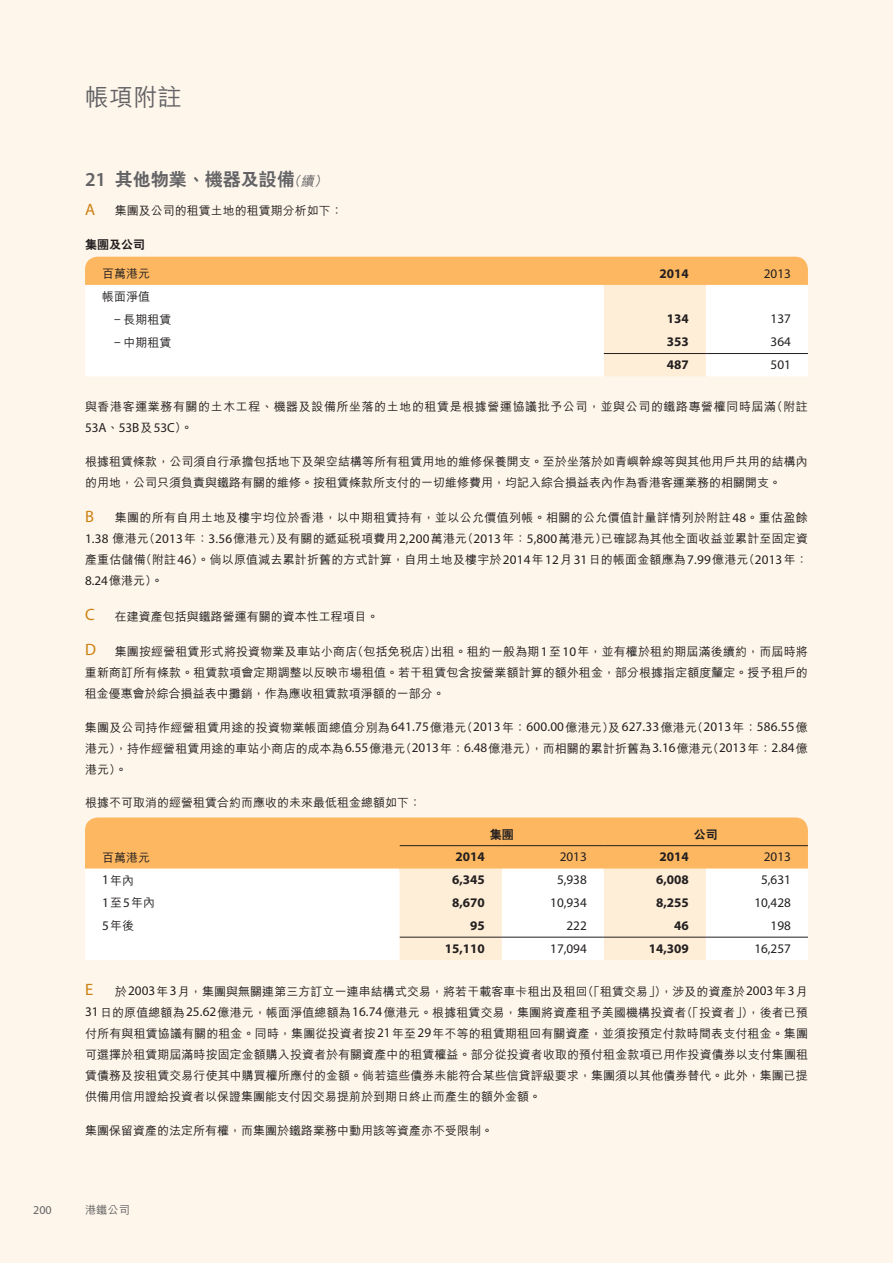
<style>
.page{position:relative;width:893px;height:1263px;background:#fef6ea}
.page>*{position:absolute;margin:0;border:0;box-sizing:border-box;transform-origin:0 0}
.t1{font:500 24px "M Hei HK";color:#636366}
.t2{font:800 18px "C Hei 2 HK";color:#636366}
.t3{font:16.5px "Myriad Pro";color:#cc8113}
.t4{font:13.2px "Myriad Pro";color:#231f20}
.t5{font:700 13.2px "Myriad Pro";color:#231f20}
.t6{font:500 12px/21px "M Hei HK";color:#231f20;text-align:justify}
.t7{font:500 12px "M Hei HK";letter-spacing:.05em;color:#231f20}
.t8{font:800 12px "C Hei 2 HK";color:#231f20}
.t9{font:12px "Myriad Pro";color:#636366}
.t10{font:500 11.25px "M Hei HK";color:#636366}
.s1{font-family:"Myriad Pro";font-weight:600;font-size:19.8px}
.s2{font-family:"M Hei HK";font-weight:500;font-style:italic;font-size:13.5px}
.s3{font-family:"Myriad Pro";font-weight:400;font-size:16.5px;color:#cc8113}
.s4{font-family:"Myriad Pro";font-weight:400;font-size:13.2px}
.s5{font-family:"M Hei HK";font-weight:500;font-size:12px}
</style>
<div class="page">
<svg style="left:85px;top:257px;width:723px;height:119px;background:#feecd5"></svg>
<hr style="left:604px;top:353px;width:102px;height:1px;background:#231f20">
<hr style="left:706px;top:353px;width:102px;height:1px;background:#231f20">
<svg style="left:85px;top:817px;width:723px;height:143px;background:#fde1bf"></svg>
<hr style="left:400px;top:845px;width:102px;height:1px;background:#231f20">
<hr style="left:502px;top:845px;width:102px;height:1px;background:#231f20">
<hr style="left:604px;top:845px;width:102px;height:1px;background:#231f20">
<hr style="left:706px;top:845px;width:102px;height:1px;background:#231f20">
<hr style="left:502px;top:937px;width:102px;height:1px;background:#231f20">
<hr style="left:400px;top:937px;width:102px;height:1px;background:#231f20">
<hr style="left:604px;top:937px;width:102px;height:1px;background:#231f20">
<hr style="left:706px;top:937px;width:102px;height:1px;background:#231f20">
<h1 class="t1" style="left:85px;top:80px;width:98px">帳項附註</h1>
<h2 class="t2" style="left:85px;top:167px;width:247px"><span class="s1">21</span> 其他物業、機器及設備<span class="s2">（續）</span></h2>
<p class="t6" style="left:85px;top:199px;width:259px"><span class="s3">A</span> 集團及公司的租賃土地的租賃期分析如下：</p>
<p class="t8" style="left:85px;top:236px;width:62px">集團及公司</p>
<p class="t6" style="left:102px;top:262px;width:49px">百萬港元</p>
<p class="t5" style="left:660px;top:266px;width:31px">2014</p>
<p class="t4" style="left:764px;top:266px;width:29px">2013</p>
<p class="t6" style="left:102px;top:285px;width:49px">帳面淨值</p>
<p class="t6" style="left:114px;top:308px;width:59px"><span class="s4">–</span> 長期租賃</p>
<p class="t5" style="left:667px;top:312px;width:23px">134</p>
<p class="t4" style="left:771px;top:312px;width:22px">137</p>
<p class="t6" style="left:114px;top:331px;width:59px"><span class="s4">–</span> 中期租賃</p>
<p class="t5" style="left:667px;top:334px;width:23px">353</p>
<p class="t4" style="left:771px;top:335px;width:22px">364</p>
<p class="t5" style="left:667px;top:357px;width:23px">487</p>
<p class="t4" style="left:771px;top:358px;width:22px">501</p>
<p class="t7" style="left:85px;top:398px;width:724px">與香港客運業務有關的土木工程、機器及設備所坐落的土地的租賃是根據營運協議批予公司，並與公司的鐵路專營權同時屆滿（附註</p>
<p class="t4" style="left:85px;top:420px;width:109px">53A<span class="s5">、</span>53B<span class="s5">及</span>53C<span class="s5">）。</span></p>
<p class="t6" style="left:85px;top:450px;width:724px">根據租賃條款，公司須自行承擔包括地下及架空結構等所有租賃用地的維修保養開支。至於坐落於如青嶼幹線等與其他用戶共用的結構內的用地，公司只須負責與鐵路有關的維修。按租賃條款所支付的一切維修費用，均記入綜合損益表內作為香港客運業務的相關開支。</p>
<h3 class="t3" style="left:85px;top:507px;width:10px">B</h3>
<p class="t6" style="left:85px;top:507px;width:724px;text-indent:30px">集團的所有自用土地及樓宇均位於香港，以中期租賃持有，並以公允價值列帳。相關的公允價值計量詳情列於附註<span class="s4">48</span>。重估盈餘<span class="s4">1.38</span> 億港元（<span class="s4">2013</span>年：<span class="s4">3.56</span>億港元）及有關的遞延稅項費用<span class="s4">2,200</span>萬港元（<span class="s4">2013</span>年：<span class="s4">5,800</span>萬港元）已確認為其他全面收益並累計至固定資產重估儲備（附註<span class="s4">46</span>）。倘以原值減去累計折舊的方式計算，自用土地及樓宇於<span class="s4">2014</span>年<span class="s4">12</span>月<span class="s4">31</span>日的帳面金額應為<span class="s4">7.99</span>億港元（<span class="s4">2013</span>年：<span class="s4">8.24</span>億港元）。</p>
<p class="t6" style="left:85px;top:605px;width:295px"><span class="s3">C</span> 在建資產包括與鐵路營運有關的資本性工程項目。</p>
<p class="t6" style="left:85px;top:640px;width:724px"><span class="s3">D</span> 集團按經營租賃形式將投資物業及車站小商店（包括免稅店）出租。租約一般為期<span class="s4">1</span>至<span class="s4">10</span>年，並有權於租約期屆滿後續約，而屆時將重新商訂所有條款。租賃款項會定期調整以反映市場租值。若干租賃包含按營業額計算的額外租金，部分根據指定額度釐定。授予租戶的租金優惠會於綜合損益表中攤銷，作為應收租賃款項淨額的一部分。</p>
<p class="t6" style="left:85px;top:716px;width:724px">集團及公司持作經營租賃用途的投資物業帳面總值分別為<span class="s4">641.75</span>億港元（<span class="s4">2013</span>年：<span class="s4">600.00</span>億港元）及<span class="s4">627.33</span>億港元（<span class="s4">2013</span>年：<span class="s4">586.55</span>億港元），持作經營租賃用途的車站小商店的成本為<span class="s4">6.55</span>億港元（<span class="s4">2013</span>年：<span class="s4">6.48</span>億港元），而相關的累計折舊為<span class="s4">3.16</span>億港元（<span class="s4">2013</span>年：<span class="s4">2.84</span>億港元）。</p>
<p class="t6" style="left:85px;top:792px;width:337px">根據不可取消的經營租賃合約而應收的未來最低租金總額如下：</p>
<p class="t8" style="left:490px;top:826px;width:25px">集團</p>
<p class="t8" style="left:694px;top:826px;width:25px">公司</p>
<p class="t6" style="left:102px;top:846px;width:49px">百萬港元</p>
<p class="t5" style="left:455px;top:849px;width:31px">2014</p>
<p class="t4" style="left:560px;top:850px;width:29px">2013</p>
<p class="t5" style="left:660px;top:849px;width:31px">2014</p>
<p class="t4" style="left:764px;top:850px;width:29px">2013</p>
<p class="t6" style="left:102px;top:869px;width:33px"><span class="s4">1</span>年內</p>
<p class="t5" style="left:452px;top:872px;width:34px">6,345</p>
<p class="t4" style="left:557px;top:872px;width:31px">5,938</p>
<p class="t5" style="left:656px;top:872px;width:34px">6,008</p>
<p class="t4" style="left:761px;top:872px;width:31px">5,631</p>
<p class="t6" style="left:102px;top:892px;width:55px"><span class="s4">1</span>至<span class="s4">5</span>年內</p>
<p class="t5" style="left:452px;top:895px;width:34px">8,670</p>
<p class="t4" style="left:550px;top:895px;width:38px">10,934</p>
<p class="t5" style="left:656px;top:895px;width:34px">8,255</p>
<p class="t4" style="left:754px;top:895px;width:38px">10,428</p>
<p class="t6" style="left:102px;top:914px;width:33px"><span class="s4">5</span>年後</p>
<p class="t5" style="left:470px;top:918px;width:16px">95</p>
<p class="t4" style="left:566px;top:918px;width:22px">222</p>
<p class="t5" style="left:674px;top:918px;width:16px">46</p>
<p class="t4" style="left:771px;top:918px;width:22px">198</p>
<p class="t5" style="left:445px;top:941px;width:42px">15,110</p>
<p class="t4" style="left:550px;top:941px;width:38px">17,094</p>
<p class="t5" style="left:649px;top:941px;width:42px">14,309</p>
<p class="t4" style="left:754px;top:941px;width:38px">16,257</p>
<h3 class="t3" style="left:85px;top:981px;width:10px">E</h3>
<p class="t6" style="left:85px;top:980px;width:724px;text-indent:30px">於<span class="s4">2003</span>年<span class="s4">3</span>月，集團與無關連第三方訂立一連串結構式交易，將若干載客車卡租出及租回（「租賃交易」），涉及的資產於<span class="s4">2003</span>年<span class="s4">3</span>月<span class="s4">31</span>日的原值總額為<span class="s4">25.62</span>億港元，帳面淨值總額為<span class="s4">16.74</span>億港元。根據租賃交易，集團將資產租予美國機構投資者（「投資者」），後者已預付所有與租賃協議有關的租金。同時，集團從投資者按<span class="s4">21</span>年至<span class="s4">29</span>年不等的租賃期租回有關資產，並須按預定付款時間表支付租金。集團可選擇於租賃期屆滿時按固定金額購入投資者於有關資產中的租賃權益。部分從投資者收取的預付租金款項已用作投資債券以支付集團租賃債務及按租賃交易行使其中購買權所應付的金額。倘若這些債券未能符合某些信貸評級要求，集團須以其他債券替代。此外，集團已提供備用信用證給投資者以保證集團能支付因交易提前於到期日終止而產生的額外金額。</p>
<p class="t6" style="left:85px;top:1119px;width:409px">集團保留資產的法定所有權，而集團於鐵路業務中動用該等資產亦不受限制。</p>
<p class="t9" style="left:33px;top:1203px;width:20px">200</p>
<p class="t10" style="left:85px;top:1202px;width:46px">港鐵公司</p>
</div>
